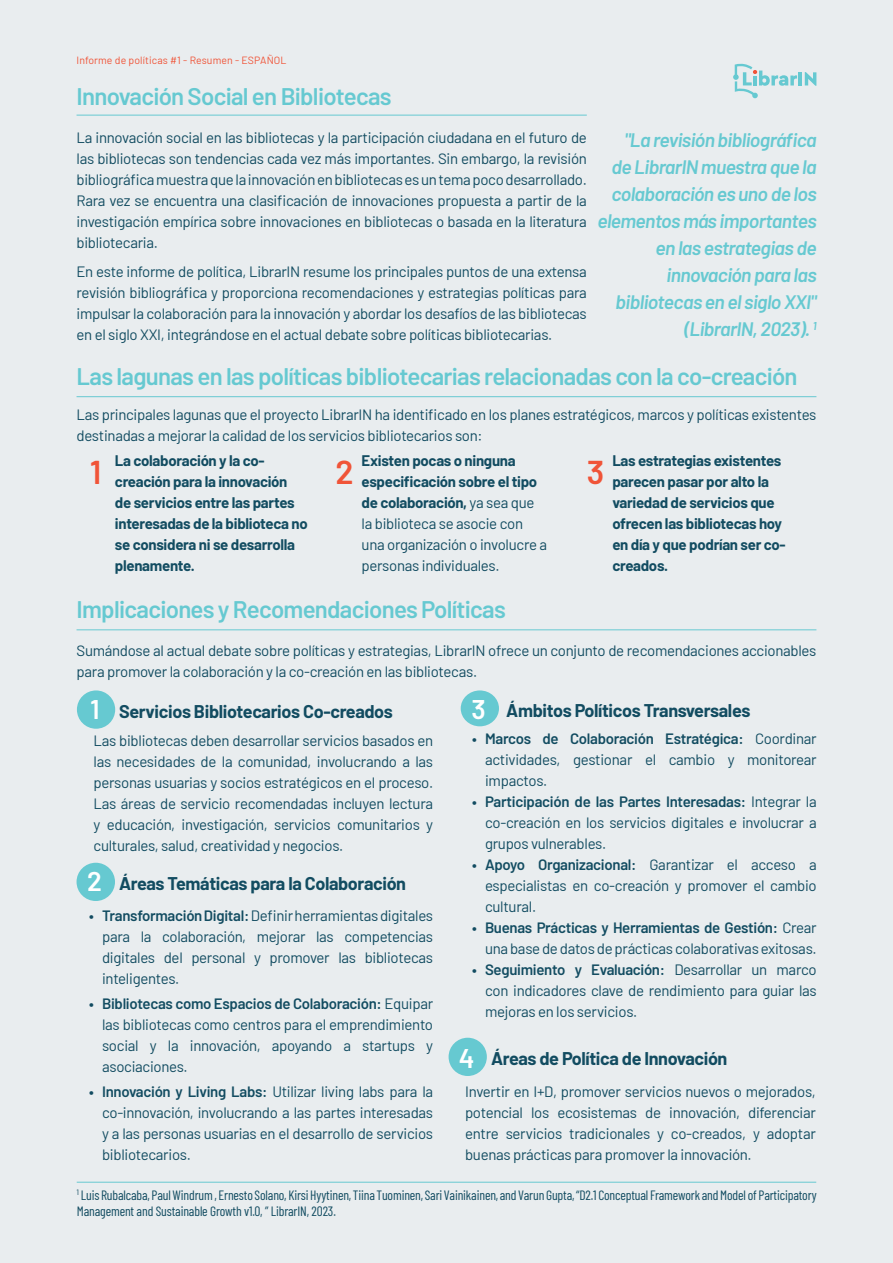
<style>
.page{position:relative;width:893px;height:1263px;background:#e9edef}
.page>*{position:absolute;margin:0;border:0;box-sizing:border-box;transform-origin:0 0}
.t1{font:600 33px "Barlow";color:#f05438}
.t2{font:600 27px "Barlow";color:#fff}
.Heading_1{font:600 24px "Barlow";letter-spacing:-.03em;color:#66c9d1}
.Text{font:600 24px "Barlow";letter-spacing:-.03em;color:#66c9d1}
.t3{font:italic 600 19.5px/27px "Barlow";letter-spacing:-.03em;color:#66c9d1;text-align:right}
.Heading_2{font:700 18px "Barlow";letter-spacing:-.02em;color:#124c61}
.Text-2{font:15px/21px "Barlow";letter-spacing:-.02em;color:#124c61;text-align:justify}
.Text-3{font:700 15px/21px "Barlow";letter-spacing:-.02em;color:#124c61}
.Footnotes{font:13.5px/16.2px "Barlow Condensed";letter-spacing:-.01em;color:#124c61}
.t4{font:10.5px "Barlow";letter-spacing:.01em;color:#f05438}
.s1{font-weight:700}
.s2{font-weight:600}
</style>
<div class="page">
<svg style="left:733px;top:64px;width:83px;height:34px"></svg>
<hr style="left:77px;top:115px;width:510px;height:1px;background:#66c9d1">
<hr style="left:77px;top:396px;width:739px;height:1px;background:#66c9d1">
<div style="left:77px;top:690px;width:38px;height:39px;background:#66c9d1;border-radius:50%"></div>
<div style="left:461px;top:690px;width:38px;height:36px;background:#66c9d1;border-radius:50%"></div>
<div style="left:77px;top:863px;width:38px;height:38px;background:#66c9d1;border-radius:50%"></div>
<div style="left:449px;top:1038px;width:38px;height:38px;background:#66c9d1;border-radius:50%"></div>
<hr style="left:77px;top:629px;width:739px;height:1px;background:#66c9d1">
<hr style="left:77px;top:1182px;width:739px;height:1px;background:#66c9d1">
<p class="t4" style="left:77px;top:52px;width:212px">Informe de políticas #1 - Resumen - ESPAÑOL</p>
<p class="Heading_1" style="left:77px;top:79px;width:317px">Innovación Social en Bibliotecas</p>
<p class="Text-2" style="left:77px;top:125px;width:512px">La innovación social en las bibliotecas y la participación ciudadana en el futuro de las bibliotecas son tendencias cada vez más importantes. Sin embargo, la revisión bibliográfica muestra que la innovación en bibliotecas es un tema poco desarrollado.<br>Rara vez se encuentra una clasificación de innovaciones propuesta a partir de la investigación empírica sobre innovaciones en bibliotecas o basada en la literatura bibliotecaria.</p>
<p class="Text-2" style="left:77px;top:260px;width:512px">En este informe de política, LibrarIN resume los principales puntos de una extensa revisión bibliográfica y proporciona recomendaciones y estrategias políticas para impulsar la colaboración para la innovación y abordar los desafíos de las bibliotecas en el siglo XXI, integrándose en el actual debate sobre políticas bibliotecarias.</p>
<p class="t3" style="left:597px;top:125px;width:221px">"La revisión bibliográfica<br>de LibrarIN muestra que la colaboración es uno de los elementos más importantes en las estrategias de innovación para las bibliotecas en el siglo XXI" (LibrarIN, 2023). <sup>1</sup></p>
<p class="Heading_1" style="left:77px;top:359px;width:722px">Las lagunas en las políticas bibliotecarias relacionadas con la co-creación</p>
<p class="Text-2" style="left:77px;top:403px;width:741px">Las principales lagunas que el proyecto LibrarIN ha identificado en los planes estratégicos, marcos y políticas existentes destinadas a mejorar la calidad de los servicios bibliotecarios son:</p>
<p class="Text-3" style="left:115px;top:448px;width:194px">La colaboración y la co&shy;creación para la innovación<br>de servicios entre las partes interesadas de la biblioteca no se considera ni se desarrolla plenamente.</p>
<p class="t1" style="left:90px;top:447px;width:13px">1</p>
<p class="t1" style="left:587px;top:447px;width:19px">3</p>
<p class="Text-3" style="left:612px;top:448px;width:175px">Las estrategias existentes parecen pasar por alto la variedad de servicios que ofrecen las bibliotecas hoy en día y que podrían ser co&shy;creados.</p>
<p class="Text-2" style="left:362px;top:448px;width:187px;text-align:left"><span class="s1">Existen pocas o ninguna especificación sobre el tipo de colaboración,</span> ya sea que la biblioteca se asocie con una organización o involucre a personas individuales.</p>
<p class="t1" style="left:335px;top:447px;width:20px">2</p>
<p class="Text" style="left:77px;top:591px;width:431px">Implicaciones y Recomendaciones Políticas</p>
<p class="Text-2" style="left:77px;top:639px;width:741px">Sumándose al actual debate sobre políticas y estrategias, LibrarIN ofrece un conjunto de recomendaciones accionables para promover la colaboración y la co-creación en las bibliotecas.</p>
<p class="t2" style="left:90px;top:689px;width:11px">1</p>
<p class="Heading_2" style="left:119px;top:698px;width:275px">Servicios Bibliotecarios Co-creados</p>
<p class="Text-2" style="left:94px;top:729px;width:341px">Las bibliotecas deben desarrollar servicios basados en las necesidades de la comunidad, involucrando a las personas usuarias y socios estratégicos en el proceso.<br>Las áreas de servicio recomendadas incluyen lectura y educación, investigación, servicios comunitarios y culturales, salud, creatividad y negocios.</p>
<p class="t2" style="left:87px;top:862px;width:16px">2</p>
<p class="Heading_2" style="left:119px;top:870px;width:289px">Áreas Temáticas para la Colaboración</p>
<p class="Text-2" style="left:102px;top:904px;width:333px;text-indent:-13px"><span class="s2">• Transformación Digital:</span> Definir herramientas digitales para la colaboración, mejorar las competencias digitales del personal y promover las bibliotecas inteligentes.</p>
<p class="Text-2" style="left:102px;top:992px;width:333px;text-indent:-13px"><span class="s2">• Bibliotecas como Espacios de Colaboración:</span> Equipar las bibliotecas como centros para el emprendimiento social y la innovación, apoyando a startups y asociaciones.</p>
<p class="Text-2" style="left:102px;top:1080px;width:333px;text-indent:-13px"><span class="s2">• Innovación y Living Labs:</span> Utilizar living labs para la co-innovación, involucrando a las partes interesadas y a las personas usuarias en el desarrollo de servicios bibliotecarios.</p>
<p class="t2" style="left:472px;top:689px;width:16px">3</p>
<p class="Heading_2" style="left:506px;top:698px;width:246px">Ámbitos Políticos Transversales</p>
<p class="Text-2" style="left:485px;top:727px;width:333px;text-indent:-13px"><span class="s2">• Marcos de Colaboración Estratégica:</span> Coordinar actividades, gestionar el cambio y monitorear impactos.</p>
<p class="Text-2" style="left:485px;top:790px;width:333px;text-indent:-13px"><span class="s2">• Participación de las Partes Interesadas:</span> Integrar la co-creación en los servicios digitales e involucrar a grupos vulnerables.</p>
<p class="Text-2" style="left:485px;top:853px;width:333px;text-indent:-13px"><span class="s2">• Apoyo Organizacional:</span> Garantizar el acceso a especialistas en co-creación y promover el cambio cultural.</p>
<p class="Text-2" style="left:472px;top:916px;width:346px;text-align:right"><span class="s2">• Buenas Prácticas y Herramientas de Gestión:</span> Crear una base de datos de prácticas colaborativas exitosas.</p>
<p class="Text-2" style="left:485px;top:958px;width:333px;text-indent:-13px"><span class="s2">• Seguimiento y Evaluación:</span> Desarrollar un marco con indicadores clave de rendimiento para guiar las mejoras en los servicios.</p>
<p class="t2" style="left:459px;top:1038px;width:17px">4</p>
<p class="Heading_2" style="left:491px;top:1045px;width:238px">Áreas de Política de Innovación</p>
<p class="Text-2" style="left:465px;top:1080px;width:352px">Invertir en I+D, promover servicios nuevos o mejorados, potencial los ecosistemas de innovación, diferenciar entre servicios tradicionales y co-creados, y adoptar buenas prácticas para promover la innovación.</p>
<p class="Footnotes" style="left:77px;top:1186px;width:741px"><sup>1</sup> Luis Rubalcaba, Paul Windrum , Ernesto Solano, Kirsi Hyytinen, Tiina Tuominen, Sari Vainikainen, and Varun Gupta, “D2.1 Conceptual Framework and Model of Participatory<br>Management and Sustainable Growth v1.0, ” LibrarIN, 2023.</p>
</div>
